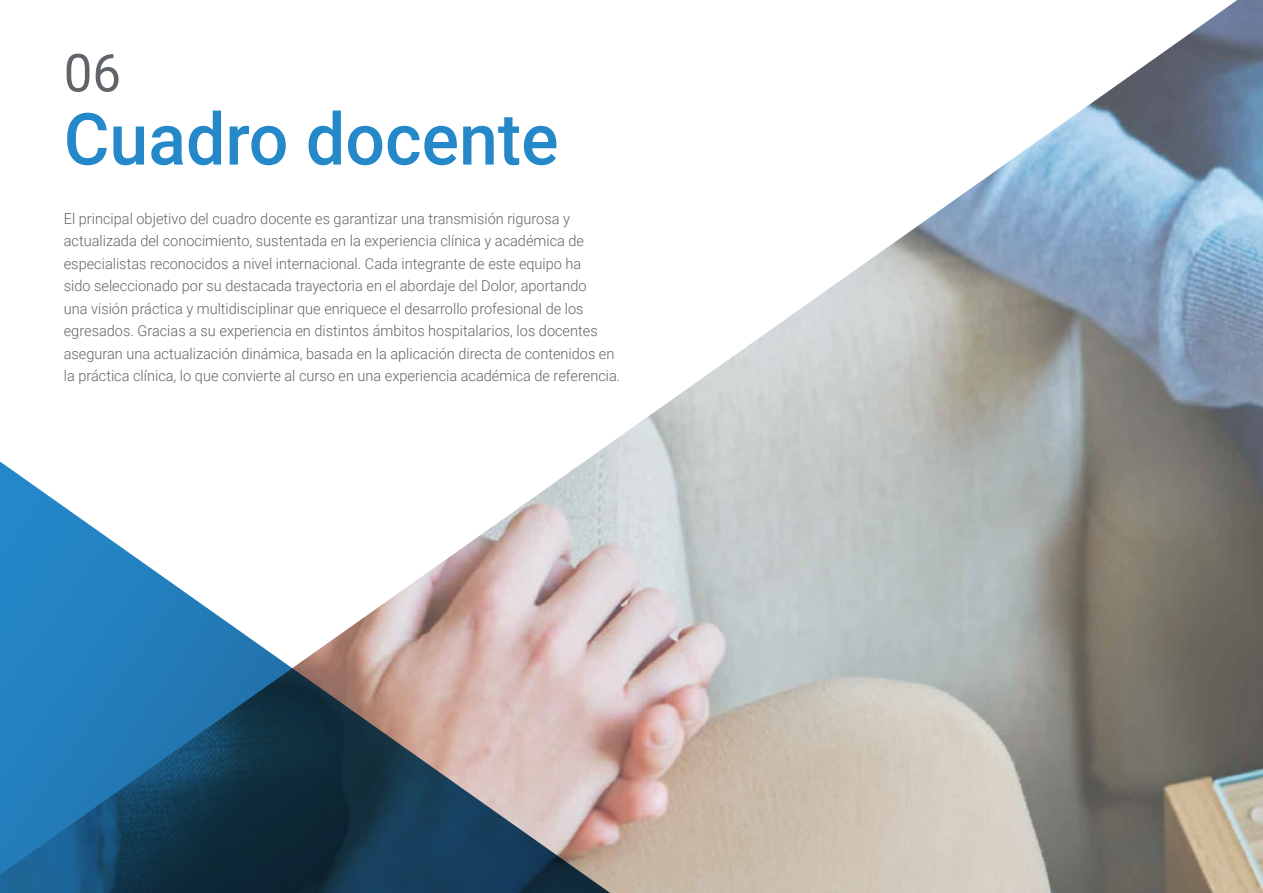
<style>
.page{position:relative;width:1263px;height:893px;background:#fff}
.page>*{position:absolute;margin:0;border:0;box-sizing:border-box;transform-origin:0 0}
.t1{font:500 72px "Roboto";color:#2488c9}
.t2{font:52.5px "Roboto";color:#61646a}
.t3{font:300 15px/22.5px "Roboto";color:#61646a}
</style>
<div class="page">
<img style="left:607px;top:0;width:656px;height:893px">
<svg style="left:0;top:446px;width:640px;height:447px"></svg>
<h2 class="t2" style="left:64px;top:36px;width:59px">06</h2>
<h1 class="t1" style="left:64px;top:89px;width:496px">Cuadro docente</h1>
<p class="t3" style="left:64px;top:207px;width:558px">El principal objetivo del cuadro docente es garantizar una transmisión rigurosa y actualizada del conocimiento, sustentada en la experiencia clínica y académica de especialistas reconocidos a nivel internacional. Cada integrante de este equipo ha<br>sido seleccionado por su destacada trayectoria en el abordaje del Dolor, aportando<br>una visión práctica y multidisciplinar que enriquece el desarrollo profesional de los egresados. Gracias a su experiencia en distintos ámbitos hospitalarios, los docentes aseguran una actualización dinámica, basada en la aplicación directa de contenidos en la práctica clínica, lo que convierte al curso en una experiencia académica de referencia.</p>
</div>
